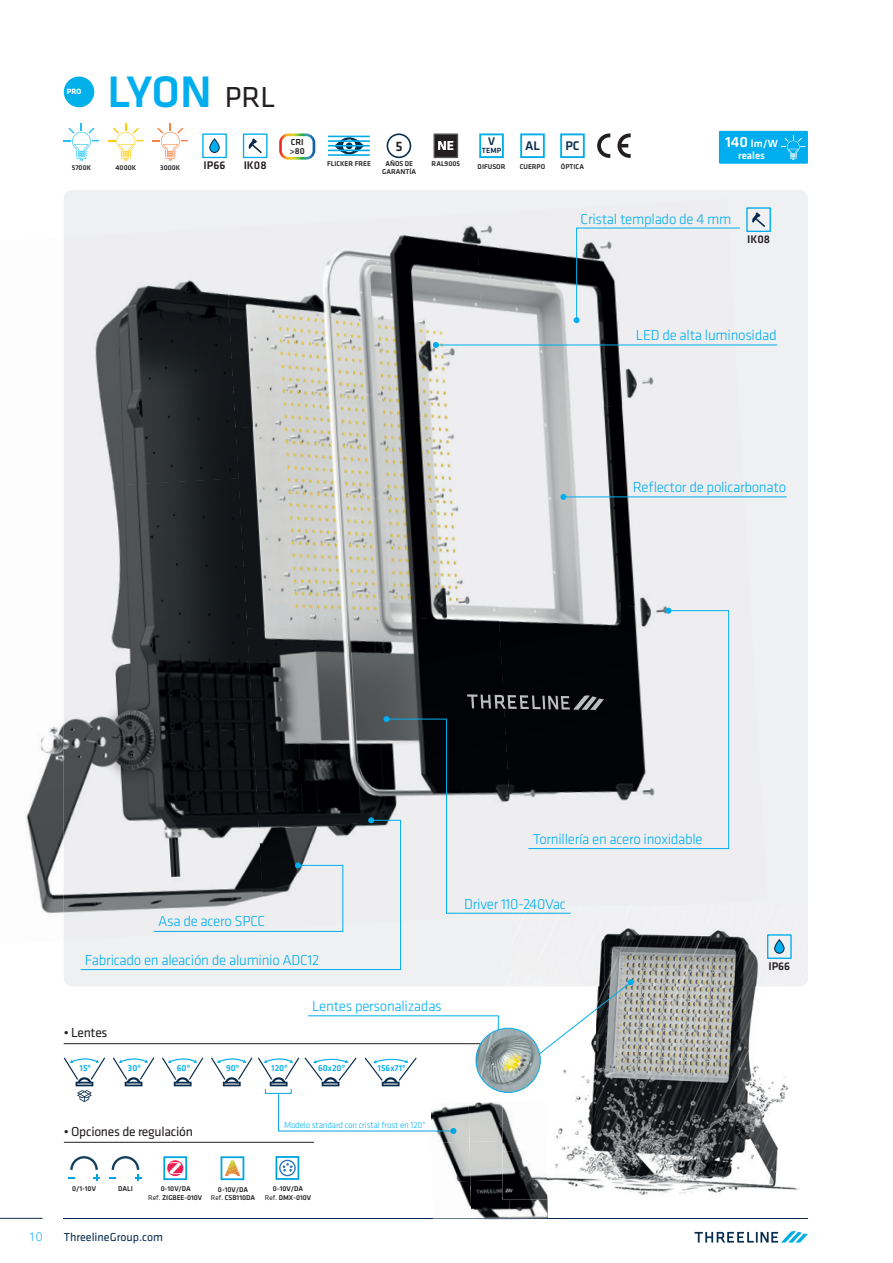
<style>
.page{position:relative;width:893px;height:1263px;background:#fff}
.page>*{position:absolute;margin:0;border:0;box-sizing:border-box;transform-origin:0 0}
.t1{font:500 45.75px "Klavika";color:#00aeef}
.t2{font:300 15px "Klavika";letter-spacing:-.02em;color:#00aeef}
.t3{font:500 14.1px "Klavika";color:#231f20}
.t4{font:13.5px "Klavika";letter-spacing:-.02em;color:#231f20}
.t5{font:500 13.5px "Klavika";color:#fff}
.t6{font:500 13.05px "Klavika";color:#0a2d4e}
.t7{font:12px "Klavika";color:#0a2d4e}
.t8{font:300 12px "Noto Sans";color:#00aeef}
.t9{font:500 11.55px "Klavika";color:#231f20}
.t10{font:500 11.55px "Klavika";color:#0a2d4e}
.t11{font:500 10.8px/12px "Klavika";color:#fff;text-align:center}
.t12{font:300 9px "Klavika";letter-spacing:-.02em;color:#00aeef}
.t13{font:500 9px "Klavika";color:#00aeef}
.t14{font:500 9px/8.6px "Klavika";color:#231f20}
.t15{font:700 7.95px "Klavika";color:#fff}
.t16{font:500 7.8px "Klavika";color:#0a2d4e}
.t17{font:500 7.2px/8.4px "Klavika";color:#231f20}
.t18{font:500 7.2px/7.5px "Klavika";color:#231f20;text-align:center}
.s1{font-weight:400;font-size:30px;color:#231f20}
.s2{font-size:15.3px}
.s3{font-weight:400}
</style>
<div class="page">
<div style="left:64px;top:190px;width:744px;height:796px;background:#eff0f1;border-radius:9px"></div>
<svg style="left:695px;top:1231px;width:113px;height:11px"></svg>
<hr style="left:64px;top:1218px;width:744px;height:1px;background:#0a2d4e">
<hr style="left:0;top:1218px;width:43px;height:1px;background:#0a2d4e">
<img style="left:503px;top:986px;width:282px;height:164px">
<img style="left:547px;top:1150px;width:252px;height:49px">
<img style="left:599px;top:938px;width:5px;height:41px">
<img style="left:604px;top:929px;width:203px;height:57px">
<img style="left:41px;top:723px;width:23px;height:16px">
<img style="left:26px;top:739px;width:38px;height:175px">
<img style="left:487px;top:225px;width:251px;height:174px">
<img style="left:239px;top:226px;width:248px;height:187px">
<img style="left:95px;top:280px;width:144px;height:198px">
<img style="left:542px;top:399px;width:208px;height:200px">
<img style="left:235px;top:413px;width:263px;height:201px">
<img style="left:64px;top:478px;width:189px;height:251px">
<img style="left:498px;top:599px;width:232px;height:201px">
<img style="left:247px;top:614px;width:264px;height:186px">
<img style="left:64px;top:729px;width:201px;height:184px">
<img style="left:259px;top:800px;width:471px;height:129px">
<img style="left:503px;top:905px;width:176px;height:10px">
<svg style="left:467px;top:694px;width:61px;height:16px"></svg>
<div style="left:65px;top:78px;width:28px;height:28px;background:#00b0e9;border-radius:50%"></div>
<div style="left:64px;top:77px;width:30px;height:30px;border:2px solid #00b0e9;border-radius:50%"></div>
<svg style="left:574px;top:228px;width:166px;height:95px"></svg>
<hr style="left:436px;top:345px;width:341px;height:1px;background:#00aeef">
<svg style="left:433px;top:342px;width:6px;height:6px"></svg>
<hr style="left:563px;top:497px;width:224px;height:1px;background:#00aeef">
<svg style="left:560px;top:494px;width:6px;height:6px"></svg>
<svg style="left:528px;top:610px;width:201px;height:239px"></svg>
<svg style="left:665px;top:608px;width:6px;height:6px"></svg>
<svg style="left:384px;top:716px;width:187px;height:197px"></svg>
<svg style="left:80px;top:820px;width:321px;height:150px"></svg>
<svg style="left:368px;top:817px;width:6px;height:6px"></svg>
<svg style="left:154px;top:862px;width:189px;height:70px"></svg>
<svg style="left:387px;top:133px;width:24px;height:25px"></svg>
<svg style="left:279px;top:133px;width:36px;height:27px"></svg>
<div style="left:202px;top:133px;width:25px;height:25px;border:1px solid #00aeef"></div>
<svg style="left:209px;top:138px;width:11px;height:15px"></svg>
<div style="left:243px;top:133px;width:24px;height:25px;border:1px solid #00aeef"></div>
<svg style="left:249px;top:138px;width:13px;height:15px"></svg>
<div style="left:746px;top:207px;width:25px;height:25px;border:1px solid #00aeef"></div>
<svg style="left:752px;top:212px;width:13px;height:15px"></svg>
<svg style="left:335px;top:137px;width:29px;height:17px"></svg>
<hr style="left:328px;top:136px;width:42px;height:1px;background:#00aee5">
<hr style="left:328px;top:140px;width:42px;height:2px;background:#00aee5">
<hr style="left:328px;top:145px;width:42px;height:2px;background:#00aee5">
<hr style="left:328px;top:150px;width:42px;height:1px;background:#00aee5">
<hr style="left:328px;top:154px;width:42px;height:2px;background:#00aee5">
<svg style="left:64px;top:123px;width:35px;height:37px"></svg>
<svg style="left:108px;top:123px;width:36px;height:37px"></svg>
<svg style="left:153px;top:123px;width:35px;height:37px"></svg>
<div style="left:719px;top:131px;width:89px;height:33px;background:#00aeef;border:2px solid #00aeef"></div>
<svg style="left:781px;top:135px;width:24px;height:25px"></svg>
<hr style="left:64px;top:1043px;width:423px;height:1px;background:#231f20">
<hr style="left:64px;top:1142px;width:250px;height:1px;background:#231f20">
<svg style="left:113px;top:1057px;width:41px;height:29px"></svg>
<svg style="left:211px;top:1057px;width:41px;height:29px"></svg>
<svg style="left:258px;top:1057px;width:41px;height:29px"></svg>
<svg style="left:162px;top:1057px;width:41px;height:29px"></svg>
<svg style="left:68px;top:1156px;width:32px;height:25px"></svg>
<svg style="left:110px;top:1156px;width:31px;height:25px"></svg>
<svg style="left:221px;top:1156px;width:23px;height:24px"></svg>
<svg style="left:163px;top:1156px;width:24px;height:24px"></svg>
<svg style="left:276px;top:1156px;width:23px;height:24px"></svg>
<svg style="left:64px;top:1057px;width:41px;height:45px"></svg>
<div style="left:767px;top:934px;width:25px;height:25px;border:1px solid #00aeef"></div>
<svg style="left:774px;top:939px;width:11px;height:15px"></svg>
<div style="left:434px;top:134px;width:23px;height:23px;background:#231f20"></div>
<div style="left:433px;top:133px;width:25px;height:25px;border:1px solid #57585a"></div>
<svg style="left:597px;top:133px;width:13px;height:25px"></svg>
<svg style="left:617px;top:133px;width:14px;height:25px"></svg>
<svg style="left:479px;top:133px;width:25px;height:25px"></svg>
<svg style="left:520px;top:133px;width:25px;height:25px"></svg>
<svg style="left:560px;top:133px;width:25px;height:25px"></svg>
<svg style="left:509px;top:979px;width:125px;height:99px"></svg>
<svg style="left:305px;top:1015px;width:194px;height:71px"></svg>
<img style="left:476px;top:1028px;width:64px;height:64px;border-radius:32px">
<div style="left:476px;top:1028px;width:64px;height:64px;border:1px solid #00aeef;border-radius:50%"></div>
<img style="left:437px;top:1102px;width:66px;height:39px">
<img style="left:442px;top:1141px;width:61px;height:39px">
<img style="left:510px;top:1199px;width:38px;height:19px">
<img style="left:457px;top:1180px;width:53px;height:40px">
<img style="left:433px;top:1218px;width:115px;height:1px">
<img style="left:503px;top:1101px;width:44px;height:98px">
<svg style="left:278px;top:1093px;width:178px;height:41px"></svg>
<p class="t15" style="left:67px;top:87px;width:16px">PRO</p>
<h1 class="t1" style="left:108px;top:67px;width:169px">LYON <span class="s1">PRL</span></h1>
<p class="t18" style="left:72px;top:164px;width:21px">5700K</p>
<p class="t18" style="left:116px;top:164px;width:22px">4000K</p>
<p class="t18" style="left:160px;top:164px;width:22px">3000K</p>
<p class="t14" style="left:290px;top:138px;width:17px">CRI &gt;80</p>
<p class="t9" style="left:204px;top:159px;width:23px">IP66</p>
<p class="t18" style="left:327px;top:160px;width:45px">FLICKER FREE</p>
<p class="t9" style="left:244px;top:159px;width:25px">IK08</p>
<p class="t3" style="left:395px;top:139px;width:9px">5</p>
<p class="t18" style="left:382px;top:160px;width:35px">AÑOS DE<br>GARANTÍA</p>
<p class="t5" style="left:437px;top:138px;width:18px">NE</p>
<p class="t10" style="left:488px;top:135px;width:8px">V</p>
<p class="t16" style="left:482px;top:147px;width:21px">TEMP</p>
<p class="t6" style="left:525px;top:139px;width:16px">AL</p>
<p class="t6" style="left:565px;top:139px;width:16px">PC</p>
<p class="t18" style="left:432px;top:160px;width:30px">RAL9005</p>
<p class="t18" style="left:478px;top:163px;width:29px">DIFUSOR</p>
<p class="t18" style="left:520px;top:163px;width:27px">CUERPO</p>
<p class="t18" style="left:561px;top:163px;width:25px">ÓPTICA</p>
<p class="t11" style="left:725px;top:138px;width:55px"><span class="s2">140</span> lm/W reales</p>
<p class="t2" style="left:581px;top:210px;width:152px">Cristal templado de 4 mm</p>
<p class="t9" style="left:747px;top:233px;width:25px">IK08</p>
<p class="t2" style="left:636px;top:327px;width:142px">LED de alta luminosidad</p>
<p class="t2" style="left:633px;top:479px;width:155px">Reflector de policarbonato</p>
<p class="t2" style="left:158px;top:913px;width:108px">Asa de acero SPCC</p>
<p class="t2" style="left:85px;top:952px;width:236px">Fabricado en aleación de aluminio ADC12</p>
<p class="t2" style="left:533px;top:831px;width:171px">Tornillería en acero inoxidable</p>
<p class="t2" style="left:464px;top:895px;width:103px">Driver 110-240Vac</p>
<p class="t9" style="left:768px;top:960px;width:23px">IP66</p>
<p class="t4" style="left:64px;top:1025px;width:45px">• Lentes</p>
<p class="t2" style="left:312px;top:998px;width:131px">Lentes personalizadas</p>
<p class="t13" style="left:80px;top:1063px;width:13px">15º</p>
<p class="t13" style="left:128px;top:1063px;width:14px">30º</p>
<p class="t13" style="left:177px;top:1063px;width:15px">60º</p>
<p class="t13" style="left:226px;top:1063px;width:15px">90º</p>
<p class="t13" style="left:271px;top:1063px;width:18px">120º</p>
<p class="t13" style="left:318px;top:1063px;width:29px">60x20º</p>
<p class="t13" style="left:378px;top:1063px;width:30px">156x71º</p>
<p class="t4" style="left:64px;top:1124px;width:131px">• Opciones de regulación</p>
<p class="t12" style="left:284px;top:1120px;width:143px">Modelo standard con cristal frost en 120°</p>
<p class="t17" style="left:161px;top:1185px;width:32px">0-10V/DA</p>
<p class="t17" style="left:265px;top:1185px;width:48px;text-align:center">0-10V/DA<br><span class="s3">Ref.</span> DMX-010V</p>
<p class="t17" style="left:72px;top:1185px;width:25px">0/1-10V</p>
<p class="t17" style="left:118px;top:1185px;width:16px">DALI</p>
<p class="t17" style="left:148px;top:1185px;width:108px;text-indent:70px">0-10V/DA<br><span class="s3">Ref.</span> ZIGBEE-010V <span class="s3">Ref.</span> CSB110DA</p>
<p class="t8" style="left:29px;top:1230px;width:15px">10</p>
<p class="t7" style="left:64px;top:1231px;width:101px">ThreelineGroup.com</p>
</div>
